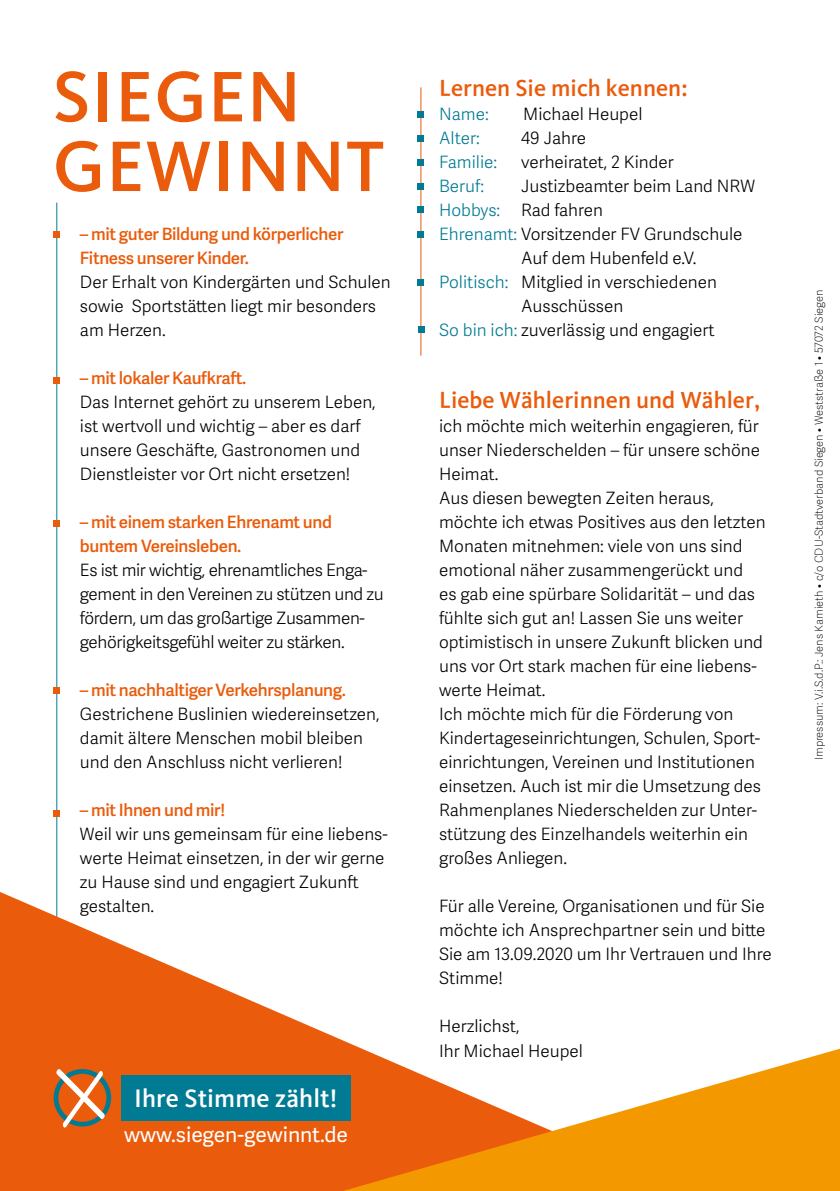
<style>
.page{position:relative;width:840px;height:1191px;background:#fff}
.page>*{position:absolute;margin:0;border:0;box-sizing:border-box;transform-origin:0 0}
.t1{font:500 74px/69.6px "Kievit";letter-spacing:.015em;color:#ea5b0b}
.t2{font:500 26px "Kievit";color:#fff}
.t3{font:500 24px "Kievit";color:#ea5b0b}
.t4{font:21px "Adelle Sans";color:#fff}
.t5{font:300 17px/24px "Adelle Sans";color:#000}
.t6{font:600 17px/24px "Adelle Sans";letter-spacing:-.02em;color:#ea5b0b}
.t7{font:300 17px/24px "Adelle Sans";letter-spacing:-.02em;color:#000}
.t8{font:300 17px "Adelle Sans";color:#007b93}
.t9{font:100 11px "Adelle Sans";color:#000}
.s1{color:#007b93}
</style>
<div class="page">
<hr style="left:56px;top:202px;width:1px;height:774px;background:#007b93">
<svg style="left:0;top:892px;width:360px;height:299px;fill:#ea5b0b"></svg>
<div style="left:54px;top:231px;width:6px;height:7px;background:#ea5b0b"></div>
<svg style="left:54px;top:377px;width:6px;height:6px"></svg>
<svg style="left:54px;top:520px;width:6px;height:6px"></svg>
<svg style="left:54px;top:687px;width:6px;height:6px"></svg>
<div style="left:54px;top:810px;width:6px;height:7px;background:#ea5b0b"></div>
<div style="left:121px;top:1075px;width:229px;height:45px;background:#007b93"></div>
<div style="left:54px;top:1069px;width:57px;height:57px;border:5px solid #007b93;border-radius:50%"></div>
<svg style="left:55px;top:1067px;width:51px;height:62px"></svg>
<svg style="left:343px;top:1048px;width:496px;height:143px"></svg>
<hr style="left:420px;top:87px;width:1px;height:268px;background:#ea5b0b">
<div style="left:417px;top:111px;width:7px;height:7px;background:#007b93"></div>
<div style="left:417px;top:135px;width:7px;height:6px;background:#007b93"></div>
<div style="left:417px;top:279px;width:7px;height:7px;background:#007b93"></div>
<div style="left:417px;top:159px;width:7px;height:7px;background:#007b93"></div>
<div style="left:417px;top:207px;width:7px;height:6px;background:#007b93"></div>
<div style="left:417px;top:231px;width:7px;height:6px;background:#007b93"></div>
<svg style="left:417px;top:183px;width:6px;height:6px"></svg>
<div style="left:418px;top:326px;width:6px;height:7px;background:#007b93"></div>
<h1 class="t1" style="left:53px;top:62px;width:333px">SIEGEN<br>GEWINNT</h1>
<p class="t6" style="left:80px;top:221px;width:265px">– mit guter Bildung und körperlicher<br>Fitness unserer Kinder.</p>
<p class="t5" style="left:80px;top:269px;width:312px">Der Erhalt von Kindergärten und Schulen sowie Sportstätten liegt mir besonders am Herzen.</p>
<p class="t6" style="left:80px;top:365px;width:168px">– mit lokaler Kaufkraft.</p>
<p class="t5" style="left:80px;top:389px;width:297px">Das Internet gehört zu unserem Leben, ist wertvoll und wichtig – aber es darf unsere Geschäfte, Gastronomen und Dienstleister vor Ort nicht ersetzen!</p>
<p class="t6" style="left:80px;top:509px;width:253px">– mit einem starken Ehrenamt und buntem Vereinsleben.</p>
<p class="t7" style="left:80px;top:557px;width:305px">Es ist mir wichtig, ehrenamtliches Enga&shy;gement in den Vereinen zu stützen und zu fördern, um das großartige Zusammen&shy;gehörigkeitsgefühl weiter zu stärken.</p>
<p class="t6" style="left:80px;top:677px;width:267px">– mit nachhaltiger Verkehrsplanung.</p>
<p class="t5" style="left:80px;top:701px;width:301px">Gestrichene Buslinien wiedereinsetzen, damit ältere Menschen mobil bleiben und den Anschluss nicht verlieren!</p>
<p class="t6" style="left:80px;top:797px;width:146px">– mit Ihnen und mir!</p>
<p class="t5" style="left:80px;top:822px;width:309px">Weil wir uns gemeinsam für eine liebens&shy;werte Heimat einsetzen, in der wir gerne zu Hause sind und engagiert Zukunft gestalten.</p>
<h2 class="t2" style="left:134px;top:1083px;width:204px">Ihre Stimme zählt!</h2>
<p class="t4" style="left:124px;top:1119px;width:225px">www.siegen-gewinnt.de</p>
<h3 class="t3" style="left:439px;top:74px;width:250px">Lernen Sie mich kennen:</h3>
<p class="t8" style="left:439px;top:102px;width:51px">Name:</p>
<p class="t5" style="left:523px;top:101px;width:121px">Michael Heupel</p>
<p class="t8" style="left:439px;top:126px;width:42px">Alter:</p>
<p class="t5" style="left:521px;top:125px;width:66px">49 Jahre</p>
<p class="t8" style="left:439px;top:150px;width:59px">Familie:</p>
<p class="t5" style="left:521px;top:149px;width:154px">verheiratet, 2 Kinder</p>
<p class="t8" style="left:439px;top:174px;width:46px">Beruf:</p>
<p class="t5" style="left:521px;top:173px;width:235px">Justizbeamter beim Land NRW</p>
<p class="t5" style="left:439px;top:197px;width:165px"><span class="s1">Hobbys:</span> Rad fahren</p>
<p class="t5" style="left:439px;top:221px;width:305px"><span class="s1">Ehrenamt:</span> Vorsitzender FV Grundschule</p>
<p class="t5" style="left:521px;top:245px;width:176px">Auf dem Hubenfeld e.V.</p>
<p class="t5" style="left:439px;top:269px;width:279px"><span class="s1">Politisch:</span> Mitglied in verschiedenen</p>
<p class="t5" style="left:521px;top:293px;width:104px">Ausschüssen</p>
<p class="t5" style="left:439px;top:317px;width:277px"><span class="s1">So bin ich:</span> zuverlässig und engagiert</p>
<h3 class="t3" style="left:439px;top:386px;width:322px">Liebe Wählerinnen und Wähler,</h3>
<p class="t5" style="left:439px;top:413px;width:328px">ich möchte mich weiterhin engagieren, für unser Niederschelden – für unsere schöne Heimat.<br>Aus diesen bewegten Zeiten heraus, möchte ich etwas Positives aus den letzten Monaten mitnehmen: viele von uns sind emotional näher zusammengerückt und<br>es gab eine spürbare Solidarität – und das fühlte sich gut an! Lassen Sie uns weiter optimistisch in unsere Zukunft blicken und uns vor Ort stark machen für eine liebens&shy;werte Heimat.<br>Ich möchte mich für die Förderung von Kindertageseinrichtungen, Schulen, Sport&shy;einrichtungen, Vereinen und Institutionen einsetzen. Auch ist mir die Umsetzung des Rahmenplanes Niederschelden zur Unter&shy;stützung des Einzelhandels weiterhin ein großes Anliegen.</p>
<p class="t5" style="left:439px;top:893px;width:334px">Für alle Vereine, Organisationen und für Sie möchte ich Ansprechpartner sein und bitte Sie am 13.09.2020 um Ihr Vertrauen und Ihre Stimme!</p>
<p class="t5" style="left:439px;top:1014px;width:145px">Herzlichst,<br>Ihr Michael Heupel</p>
<p class="t9" style="left:810px;top:760px;width:471px;rotate:-90deg">Impressum: V.i.S.d.P.: Jens Kamieth • c/o CDU-Stadtverband Siegen • Weststraße 1 • 57072 Siegen</p>
</div>
